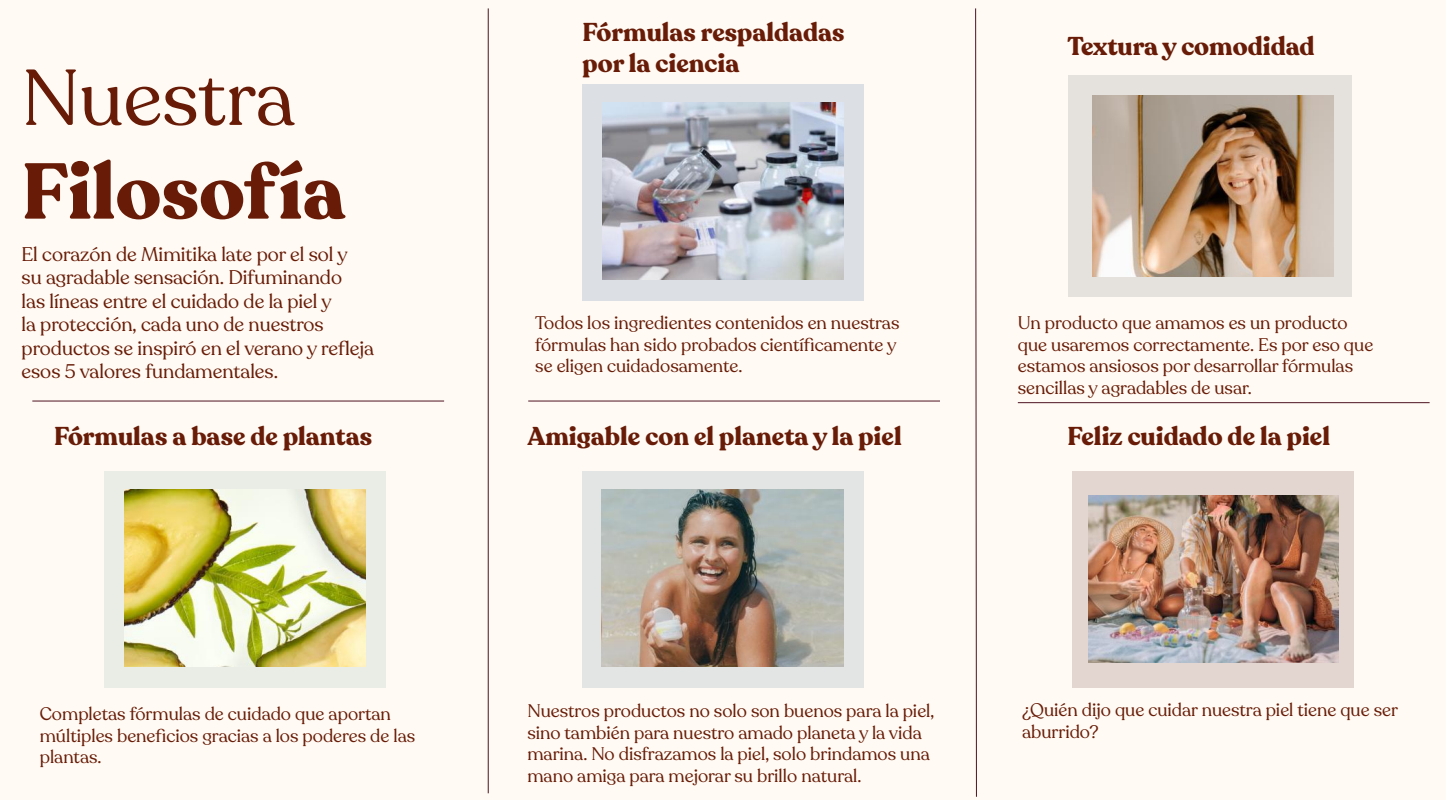
<style>
.page{position:relative;width:1446px;height:800px;background:#fff}
.page>*{position:absolute;margin:0;border:0;box-sizing:border-box;transform-origin:0 0}
.t1{font:700 78px/93.6px "Recoleta";color:#681c07}
.t2{font:700 25.5px/30.6px "Recoleta";color:#681c07}
.t3{font:19.5px/23.4px "Recoleta";color:#681c07}
.t4{font:18px/21.6px "Recoleta";color:#681c07}
.s1{font-weight:400}
</style>
<div class="page">
<div style="left:0;top:0;width:1446px;height:799px;background:#fffaf3"></div>
<div style="left:582px;top:471px;width:282px;height:216px;background:#e3e5e4"></div>
<div style="left:1068px;top:75px;width:283px;height:221px;background:#e5e1dc"></div>
<div style="left:582px;top:84px;width:282px;height:217px;background:#dce0e4"></div>
<hr style="left:488px;top:8px;width:1px;height:785px;background:#4e1321">
<svg style="left:975px;top:8px;width:2px;height:789px;background:#a58589"></svg>
<hr style="left:32px;top:400px;width:412px;height:1px;background:#4e1321">
<img style="left:602px;top:102px;width:242px;height:178px">
<hr style="left:528px;top:400px;width:412px;height:1px;background:#4e1321">
<hr style="left:1018px;top:402px;width:411px;height:1px;background:#4e1321">
<img style="left:1092px;top:95px;width:241px;height:181px">
<div style="left:104px;top:471px;width:282px;height:216px;background:#eaede5"></div>
<img style="left:124px;top:489px;width:241px;height:177px">
<img style="left:601px;top:489px;width:242px;height:177px">
<div style="left:1071px;top:471px;width:282px;height:216px;background:#e3d6d1"></div>
<img style="left:1088px;top:495px;width:251px;height:167px">
<p class="t1" style="left:22px;top:53px;width:325px"><span class="s1">Nuestra<br></span>Filosofía</p>
<p class="t3" style="left:22px;top:243px;width:354px">El corazón de Mimitika late por el sol y<br>su agradable sensación. Difuminando<br>las líneas entre el cuidado de la piel y<br>la protección, cada uno de nuestros productos se inspiró en el verano y refleja esos 5 valores fundamentales.</p>
<p class="t2" style="left:583px;top:18px;width:263px">Fórmulas respaldadas por la ciencia</p>
<p class="t4" style="left:535px;top:312px;width:366px">Todos los ingredientes contenidos en nuestras fórmulas han sido probados científicamente y se eligen cuidadosamente.</p>
<p class="t2" style="left:1067px;top:32px;width:249px">Textura y comodidad</p>
<p class="t4" style="left:1018px;top:312px;width:357px">Un producto que amamos es un producto que usaremos correctamente. Es por eso que estamos ansiosos por desarrollar fórmulas sencillas y agradables de usar.</p>
<p class="t2" style="left:54px;top:422px;width:320px">Fórmulas a base de plantas</p>
<p class="t2" style="left:527px;top:422px;width:376px">Amigable con el planeta y la piel</p>
<p class="t2" style="left:1067px;top:422px;width:264px">Feliz cuidado de la piel</p>
<p class="t4" style="left:40px;top:703px;width:377px">Completas fórmulas de cuidado que aportan múltiples beneficios gracias a los poderes de las plantas.</p>
<p class="t4" style="left:527px;top:700px;width:408px">Nuestros productos no solo son buenos para la piel, sino también para nuestro amado planeta y la vida marina. No disfrazamos la piel, solo brindamos una mano amiga para mejorar su brillo natural.</p>
<p class="t4" style="left:1022px;top:699px;width:377px">¿Quién dijo que cuidar nuestra piel tiene que ser aburrido?</p>
</div>
